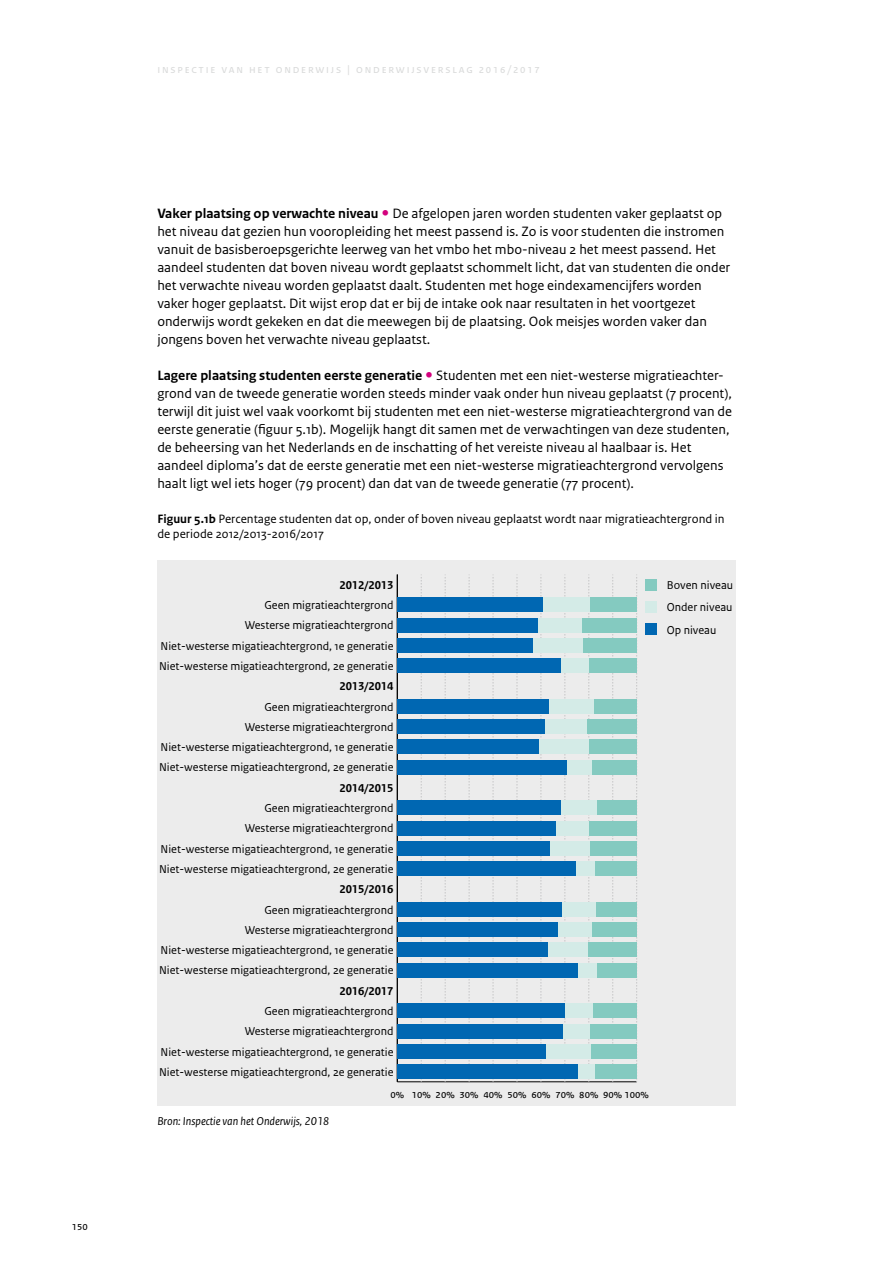
<style>
.page{position:relative;width:893px;height:1263px;background:#fff}
.page>*{position:absolute;margin:0;border:0;box-sizing:border-box;transform-origin:0 0}
._10_RO_Broodtekst__B{font:14.25px/18px "Rijksoverheid Sans Text";color:#000}
._05_RO_Tabel_figuur{font:12.75px/15.3px "Rijksoverheid Sans Text";color:#000}
.t1{font:12px/22.4px "Rijksoverheid Sans Text TT";color:#000;text-align:justify}
.t2{font:12px "Rijksoverheid Sans Text";letter-spacing:.15em;color:#d9dada}
.t3{font:700 12px "Rijksoverheid Sans Text TT";color:#000}
.Bronvermelding{font:italic 12px "Rijksoverheid Sans Text";color:#000}
.t4{font:12px "Rijksoverheid Sans Text";color:#000}
.s1{font-weight:700}
</style>
<div class="page">
<div style="left:157px;top:560px;width:579px;height:546px;background:#ececec"></div>
<hr style="left:397px;top:1081px;width:240px;height:1px;background:#000">
<svg style="left:421px;top:574px;width:1px;height:508px"></svg>
<svg style="left:445px;top:574px;width:1px;height:508px"></svg>
<svg style="left:469px;top:574px;width:1px;height:508px"></svg>
<svg style="left:493px;top:574px;width:1px;height:508px"></svg>
<svg style="left:517px;top:577px;width:1px;height:505px"></svg>
<svg style="left:541px;top:577px;width:1px;height:505px"></svg>
<svg style="left:564px;top:574px;width:1px;height:508px"></svg>
<svg style="left:588px;top:574px;width:1px;height:508px"></svg>
<svg style="left:612px;top:574px;width:1px;height:508px"></svg>
<svg style="left:636px;top:574px;width:1px;height:508px"></svg>
<hr style="left:397px;top:574px;width:1px;height:508px;background:#000">
<div style="left:646px;top:579px;width:11px;height:11px;background:#84cac0"></div>
<div style="left:589px;top:598px;width:48px;height:14px;background:#84cac0"></div>
<div style="left:582px;top:618px;width:55px;height:14px;background:#84cac0"></div>
<div style="left:583px;top:638px;width:54px;height:15px;background:#84cac0"></div>
<div style="left:588px;top:658px;width:49px;height:15px;background:#84cac0"></div>
<div style="left:593px;top:699px;width:43px;height:15px;background:#84cac0"></div>
<div style="left:586px;top:719px;width:51px;height:15px;background:#84cac0"></div>
<div style="left:588px;top:740px;width:49px;height:14px;background:#84cac0"></div>
<div style="left:592px;top:760px;width:45px;height:14px;background:#84cac0"></div>
<div style="left:597px;top:800px;width:39px;height:15px;background:#84cac0"></div>
<div style="left:589px;top:821px;width:48px;height:14px;background:#84cac0"></div>
<div style="left:589px;top:841px;width:48px;height:15px;background:#84cac0"></div>
<div style="left:595px;top:861px;width:42px;height:15px;background:#84cac0"></div>
<div style="left:596px;top:902px;width:41px;height:15px;background:#84cac0"></div>
<div style="left:592px;top:922px;width:45px;height:15px;background:#84cac0"></div>
<div style="left:588px;top:942px;width:49px;height:15px;background:#84cac0"></div>
<div style="left:596px;top:963px;width:41px;height:14px;background:#84cac0"></div>
<div style="left:593px;top:1003px;width:44px;height:15px;background:#84cac0"></div>
<div style="left:589px;top:1024px;width:48px;height:14px;background:#84cac0"></div>
<div style="left:591px;top:1044px;width:46px;height:15px;background:#84cac0"></div>
<div style="left:594px;top:1064px;width:43px;height:15px;background:#84cac0"></div>
<div style="left:646px;top:601px;width:11px;height:11px;background:#d4ebe7"></div>
<div style="left:542px;top:598px;width:47px;height:14px;background:#d4ebe7"></div>
<div style="left:538px;top:618px;width:44px;height:14px;background:#d4ebe7"></div>
<div style="left:533px;top:638px;width:50px;height:15px;background:#d4ebe7"></div>
<div style="left:561px;top:658px;width:27px;height:15px;background:#d4ebe7"></div>
<div style="left:548px;top:699px;width:45px;height:15px;background:#d4ebe7"></div>
<div style="left:545px;top:719px;width:41px;height:15px;background:#d4ebe7"></div>
<div style="left:539px;top:740px;width:49px;height:14px;background:#d4ebe7"></div>
<div style="left:566px;top:760px;width:26px;height:14px;background:#d4ebe7"></div>
<div style="left:561px;top:800px;width:36px;height:15px;background:#d4ebe7"></div>
<div style="left:555px;top:821px;width:34px;height:14px;background:#d4ebe7"></div>
<div style="left:550px;top:841px;width:39px;height:15px;background:#d4ebe7"></div>
<div style="left:575px;top:861px;width:20px;height:15px;background:#d4ebe7"></div>
<div style="left:562px;top:902px;width:34px;height:15px;background:#d4ebe7"></div>
<div style="left:558px;top:922px;width:34px;height:15px;background:#d4ebe7"></div>
<div style="left:547px;top:942px;width:41px;height:15px;background:#d4ebe7"></div>
<div style="left:578px;top:963px;width:18px;height:14px;background:#d4ebe7"></div>
<div style="left:564px;top:1003px;width:29px;height:15px;background:#d4ebe7"></div>
<div style="left:563px;top:1024px;width:26px;height:14px;background:#d4ebe7"></div>
<div style="left:545px;top:1044px;width:46px;height:15px;background:#d4ebe7"></div>
<div style="left:578px;top:1064px;width:16px;height:15px;background:#d4ebe7"></div>
<div style="left:646px;top:623px;width:11px;height:11px;background:#0067b2"></div>
<div style="left:397px;top:598px;width:145px;height:14px;background:#0067b2"></div>
<div style="left:397px;top:618px;width:141px;height:14px;background:#0067b2"></div>
<div style="left:397px;top:638px;width:136px;height:15px;background:#0067b2"></div>
<div style="left:397px;top:658px;width:164px;height:15px;background:#0067b2"></div>
<div style="left:397px;top:699px;width:151px;height:15px;background:#0067b2"></div>
<div style="left:397px;top:719px;width:148px;height:15px;background:#0067b2"></div>
<div style="left:397px;top:740px;width:142px;height:14px;background:#0067b2"></div>
<div style="left:397px;top:760px;width:169px;height:14px;background:#0067b2"></div>
<div style="left:397px;top:800px;width:164px;height:15px;background:#0067b2"></div>
<div style="left:397px;top:821px;width:158px;height:14px;background:#0067b2"></div>
<div style="left:397px;top:841px;width:153px;height:15px;background:#0067b2"></div>
<div style="left:397px;top:861px;width:178px;height:15px;background:#0067b2"></div>
<div style="left:397px;top:902px;width:165px;height:15px;background:#0067b2"></div>
<div style="left:397px;top:922px;width:161px;height:15px;background:#0067b2"></div>
<div style="left:397px;top:942px;width:150px;height:15px;background:#0067b2"></div>
<div style="left:397px;top:963px;width:181px;height:14px;background:#0067b2"></div>
<div style="left:397px;top:1003px;width:167px;height:15px;background:#0067b2"></div>
<div style="left:397px;top:1024px;width:166px;height:14px;background:#0067b2"></div>
<div style="left:397px;top:1044px;width:148px;height:15px;background:#0067b2"></div>
<div style="left:397px;top:1064px;width:181px;height:15px;background:#0067b2"></div>
<p class="t4" style="left:72px;top:1219px;width:18px">150</p>
<p class="t2" style="left:157px;top:63px;width:384px">inspectie van het onderwijs | onderwijsverslag 2016/2017</p>
<p class="_10_RO_Broodtekst__B" style="left:157px;top:204px;width:574px"><span class="s1">Vaker plaatsing op verwachte niveau</span> De afgelopen jaren worden studenten vaker geplaatst op het niveau dat gezien hun vooropleiding het meest passend is. Zo is voor studenten die instromen vanuit de basisberoepsgerichte leerweg van het vmbo het mbo-niveau 2 het meest passend. Het aandeel studenten dat boven niveau wordt geplaatst schommelt licht, dat van studenten die onder het verwachte niveau worden geplaatst daalt. Studenten met hoge eindexamencijfers worden vaker hoger geplaatst. Dit wijst erop dat er bij de intake ook naar resultaten in het voortgezet onderwijs wordt gekeken en dat die meewegen bij de plaatsing. Ook meisjes worden vaker dan jongens boven het verwachte niveau geplaatst.</p>
<p class="_10_RO_Broodtekst__B" style="left:157px;top:366px;width:576px"><span class="s1">Lagere plaatsing studenten eerste generatie</span> Studenten met een niet-westerse migratieachter&shy;grond van de tweede generatie worden steeds minder vaak onder hun niveau geplaatst (7 procent), terwijl dit juist wel vaak voorkomt bij studenten met een niet-westerse migratieachtergrond van de eerste generatie (figuur 5.1b). Mogelijk hangt dit samen met de verwachtingen van deze studenten, de beheersing van het Nederlands en de inschatting of het vereiste niveau al haalbaar is. Het aandeel diploma’s dat de eerste generatie met een niet-westerse migratieachtergrond vervolgens haalt ligt wel iets hoger (79 procent) dan dat van de tweede generatie (77 procent).</p>
<p class="_05_RO_Tabel_figuur" style="left:157px;top:511px;width:569px"><span class="s1">Figuur 5.1b</span> Percentage studenten dat op, onder of boven niveau geplaatst wordt naar migratieachtergrond in de periode 2012/2013-2016/2017</p>
<p class="t3" style="left:339px;top:578px;width:56px">2012/2013</p>
<p class="t1" style="left:264px;top:594px;width:131px">Geen migratieachtergrond</p>
<p class="t1" style="left:245px;top:614px;width:150px">Westerse migratieachtergrond</p>
<p class="t1" style="left:161px;top:635px;width:235px">Niet-westerse migatieachtergrond, 1e generatie</p>
<p class="t1" style="left:159px;top:655px;width:236px">Niet-westerse migatieachtergrond, 2e generatie</p>
<p class="t3" style="left:339px;top:679px;width:56px">2013/2014</p>
<p class="t1" style="left:264px;top:696px;width:131px">Geen migratieachtergrond</p>
<p class="t1" style="left:245px;top:716px;width:150px">Westerse migratieachtergrond</p>
<p class="t1" style="left:161px;top:736px;width:235px">Niet-westerse migatieachtergrond, 1e generatie</p>
<p class="t1" style="left:159px;top:756px;width:236px">Niet-westerse migatieachtergrond, 2e generatie</p>
<p class="t3" style="left:339px;top:781px;width:56px">2014/2015</p>
<p class="t1" style="left:264px;top:797px;width:131px">Geen migratieachtergrond</p>
<p class="t1" style="left:245px;top:817px;width:150px">Westerse migratieachtergrond</p>
<p class="t1" style="left:161px;top:838px;width:235px">Niet-westerse migatieachtergrond, 1e generatie</p>
<p class="t1" style="left:159px;top:858px;width:236px">Niet-westerse migatieachtergrond, 2e generatie</p>
<p class="t3" style="left:339px;top:882px;width:56px">2015/2016</p>
<p class="t1" style="left:264px;top:898px;width:131px">Geen migratieachtergrond</p>
<p class="t1" style="left:245px;top:919px;width:150px">Westerse migratieachtergrond</p>
<p class="t1" style="left:161px;top:939px;width:235px">Niet-westerse migatieachtergrond, 1e generatie</p>
<p class="t1" style="left:159px;top:959px;width:236px">Niet-westerse migatieachtergrond, 2e generatie</p>
<p class="t3" style="left:339px;top:984px;width:56px">2016/2017</p>
<p class="t1" style="left:264px;top:1000px;width:131px">Geen migratieachtergrond</p>
<p class="t1" style="left:245px;top:1020px;width:150px">Westerse migratieachtergrond</p>
<p class="t1" style="left:161px;top:1041px;width:235px">Niet-westerse migatieachtergrond, 1e generatie</p>
<p class="t1" style="left:159px;top:1061px;width:236px">Niet-westerse migatieachtergrond, 2e generatie</p>
<p class="Bronvermelding" style="left:157px;top:1115px;width:174px">Bron: Inspectie van het Onderwijs, 2018</p>
<p class="t1" style="left:390px;top:1083px;width:260px">0% 10% 20% 30% 40% 50% 60% 70% 80% 90% 100%</p>
<p class="t1" style="left:667px;top:574px;width:68px">Boven niveau Onder niveau Op niveau</p>
</div>
